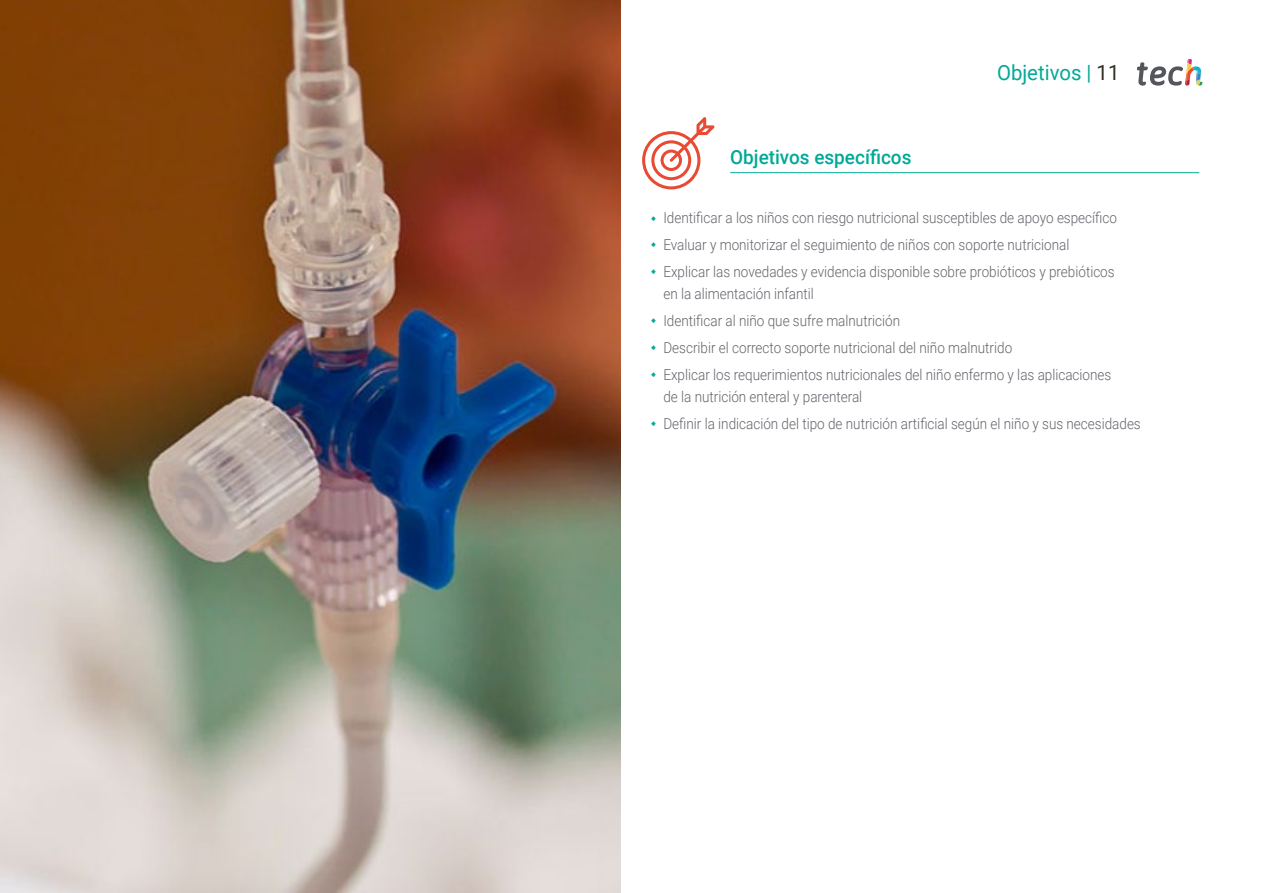
<style>
.page{position:relative;width:1263px;height:893px;background:#fff}
.page>*{position:absolute;margin:0;border:0;box-sizing:border-box;transform-origin:0 0}
.t1{font:21px "Roboto";color:#00a996}
.t2{font:500 19.5px "Roboto";color:#00a996}
.t3{font:300 15px/26.7px "Roboto";color:#61646a;scale:.9 1}
.s1{color:#312e20}
</style>
<div class="page">
<hr style="left:730px;top:172px;width:469px;height:1px;background:#00a996">
<svg style="left:642px;top:117px;width:72px;height:72px"></svg>
<img style="left:0;top:0;width:621px;height:893px">
<svg style="left:1137px;top:59px;width:65px;height:27px"></svg>
<h2 class="t2" style="left:730px;top:144px;width:183px">Objetivos específicos</h2>
<h1 class="t1" style="left:997px;top:57px;width:124px">Objetivos | <span class="s1">11</span></h1>
<p class="t3" style="left:663px;top:204px;width:505px">Identificar a los niños con riesgo nutricional susceptibles de apoyo específico<br>Evaluar y monitorizar el seguimiento de niños con soporte nutricional<br>Explicar las novedades y evidencia disponible sobre probióticos y prebióticos</p>
<p class="t3" style="left:663px;top:280px;width:499px">en la alimentación infantil<br>Identificar al niño que sufre malnutrición<br>Describir el correcto soporte nutricional del niño malnutrido<br>Explicar los requerimientos nutricionales del niño enfermo y las aplicaciones</p>
<p class="t3" style="left:663px;top:383px;width:532px">de la nutrición enteral y parenteral<br>Definir la indicación del tipo de nutrición artificial según el niño y sus necesidades</p>
</div>
